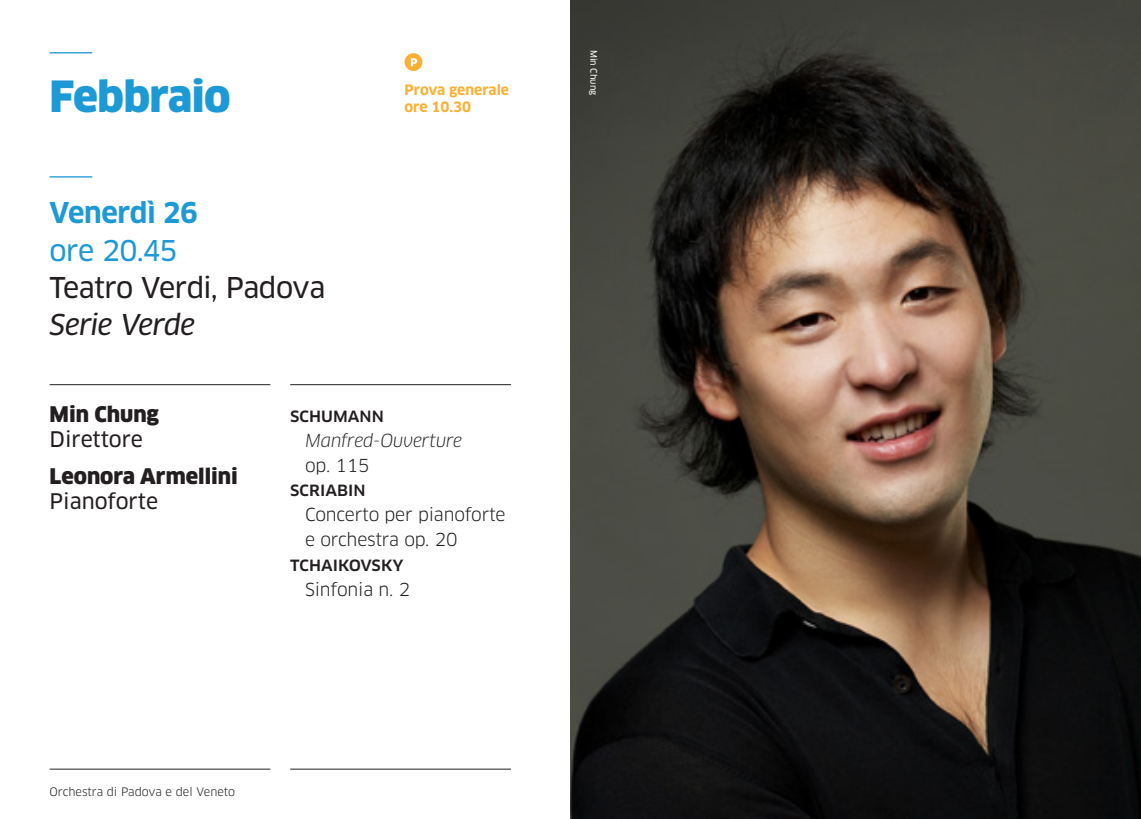
<style>
.page{position:relative;width:1141px;height:819px;background:#fff}
.page>*{position:absolute;margin:0;border:0;box-sizing:border-box;transform-origin:0 0}
.t1{font:900 42px "Clan Pro";letter-spacing:-.02em;color:#1d99d6}
.t2{font:28px "Clan Pro News";letter-spacing:-.025em;color:#231f20}
.t3{font:28px "Clan Pro News Ita";letter-spacing:-.02em;color:#231f20}
.t4{font:700 28px "Clan Pro";letter-spacing:-.015em;color:#1d99d6}
.t5{font:28px "Clan Pro News";color:#1d99d6}
.t6{font:900 21px "Clan Pro";color:#231f20}
.t7{font:21px "Clan Pro News";color:#231f20}
.t8{font:17.5px/24.8px "Clan Pro";letter-spacing:-.01em;color:#231f20}
.t9{font:500 17.5px "Clan Pro";color:#231f20}
.t10{font:italic 17.5px "Clan Pro";letter-spacing:-.01em;color:#231f20}
.t11{font:700 14px/16.8px "Clan Pro";color:#fbb033}
.t12{font:11.38px "Clan Pro";color:#231f20}
.t13{font:8.75px "Clan Pro News";color:#fff}
</style>
<div class="page">
<hr style="left:50px;top:384px;width:220px;height:1px;background:#231f20">
<hr style="left:50px;top:768px;width:220px;height:1px;background:#231f20">
<hr style="left:290px;top:384px;width:221px;height:1px;background:#231f20">
<hr style="left:290px;top:768px;width:221px;height:1px;background:#231f20">
<img style="left:570px;top:0;width:571px;height:819px">
<hr style="left:50px;top:52px;width:42px;height:1px;background:#1d99d6">
<hr style="left:50px;top:176px;width:42px;height:1px;background:#1d99d6">
<div style="left:405px;top:53px;width:17px;height:18px;background:#fbb033;border-radius:50%"></div>
<svg style="left:411px;top:58px;width:6px;height:8px"></svg>
<h1 class="t1" style="left:50px;top:71px;width:182px">Febbraio</h1>
<h2 class="t4" style="left:50px;top:197px;width:150px">Venerdì 26</h2>
<h2 class="t5" style="left:50px;top:234px;width:130px">ore 20.45</h2>
<h2 class="t2" style="left:50px;top:271px;width:277px">Teatro Verdi, Padova</h2>
<h2 class="t3" style="left:50px;top:308px;width:147px">Serie Verde</h2>
<p class="t11" style="left:405px;top:81px;width:106px">Prova generale ore 10.30</p>
<p class="t6" style="left:50px;top:401px;width:111px">Min Chung</p>
<p class="t7" style="left:50px;top:426px;width:95px">Direttore</p>
<p class="t6" style="left:50px;top:463px;width:190px">Leonora Armellini</p>
<p class="t7" style="left:50px;top:488px;width:110px">Pianoforte</p>
<p class="t9" style="left:290px;top:405px;width:95px">SCHUMANN</p>
<p class="t10" style="left:305px;top:430px;width:158px">Manfred-Ouverture</p>
<p class="t8" style="left:305px;top:452px;width:66px">op. 115</p>
<p class="t9" style="left:290px;top:479px;width:77px">SCRIABIN</p>
<p class="t8" style="left:305px;top:502px;width:202px">Concerto per pianoforte e orchestra op. 20</p>
<p class="t9" style="left:290px;top:554px;width:115px">TCHAIKOVSKY</p>
<p class="t8" style="left:305px;top:576px;width:107px">Sinfonia n. 2</p>
<p class="t12" style="left:50px;top:784px;width:187px">Orchestra di Padova e del Veneto</p>
<p class="t13" style="left:599px;top:50px;width:47px;rotate:90deg">Min Chung</p>
</div>
